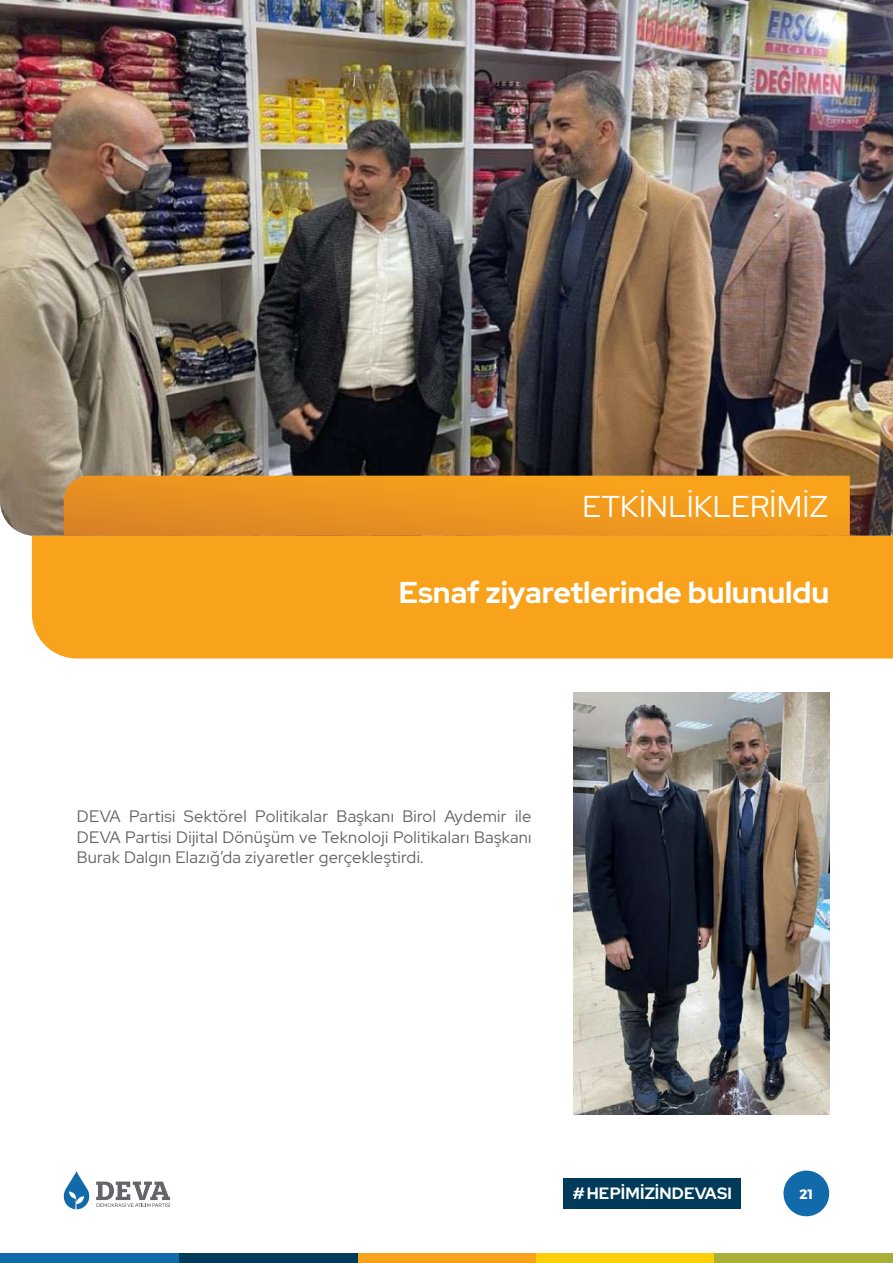
<style>
.page{position:relative;width:893px;height:1263px;background:#fff}
.page>*{position:absolute;margin:0;border:0;box-sizing:border-box;transform-origin:0 0}
.t1{font:700 30px "Red Hat Display";color:#fff}
.t2{font:30px "Red Hat Display";letter-spacing:.01em;color:#fff}
.t3{font:16.5px/20.2px "Red Hat Display";letter-spacing:.02em;color:#63656a;text-align:justify}
.t4{font:700 16.35px "Red Hat Display";letter-spacing:.01em;color:#fff}
.t5{font:700 13.5px "Montserrat";color:#fff}
</style>
<div class="page">
<div style="left:783px;top:1170px;width:46px;height:46px;background:#116aa9;border-radius:50%"></div>
<svg style="left:64px;top:1171px;width:25px;height:38px"></svg>
<svg style="left:96px;top:1181px;width:74px;height:26px"></svg>
<div style="left:0;top:1253px;width:179px;height:10px;background:#116aa9"></div>
<div style="left:179px;top:1253px;width:179px;height:10px;background:#013b59"></div>
<div style="left:358px;top:1253px;width:179px;height:10px;background:#f9a21c"></div>
<div style="left:536px;top:1253px;width:180px;height:10px;background:#fece08"></div>
<div style="left:714px;top:1253px;width:179px;height:10px;background:#a8ae37"></div>
<div style="left:564px;top:1178px;width:177px;height:30px;background:#013b59"></div>
<img style="left:574px;top:692px;width:255px;height:422px">
<img style="left:0;top:0;width:893px;height:536px">
<div style="left:32px;top:536px;width:861px;height:122px;background:#f9a21c"></div>
<svg style="left:64px;top:476px;width:786px;height:60px;background:#ec951f"></svg>
<h1 class="t2" style="left:583px;top:487px;width:247px">ETKİNLİKLERİMİZ</h1>
<h1 class="t1" style="left:399px;top:573px;width:432px">Esnaf ziyaretlerinde bulunuldu</h1>
<p class="t3" style="left:77px;top:806px;width:456px">DEVA Partisi Sektörel Politikalar Başkanı Birol Aydemir ile DEVA Partisi Dijital Dönüşüm ve Teknoloji Politikaları Başkanı Burak Dalgın Elazığ’da ziyaretler gerçekleştirdi.</p>
<p class="t4" style="left:573px;top:1183px;width:161px"># HEPİMİZİNDEVASI</p>
<p class="t5" style="left:799px;top:1183px;width:15px">21</p>
</div>
